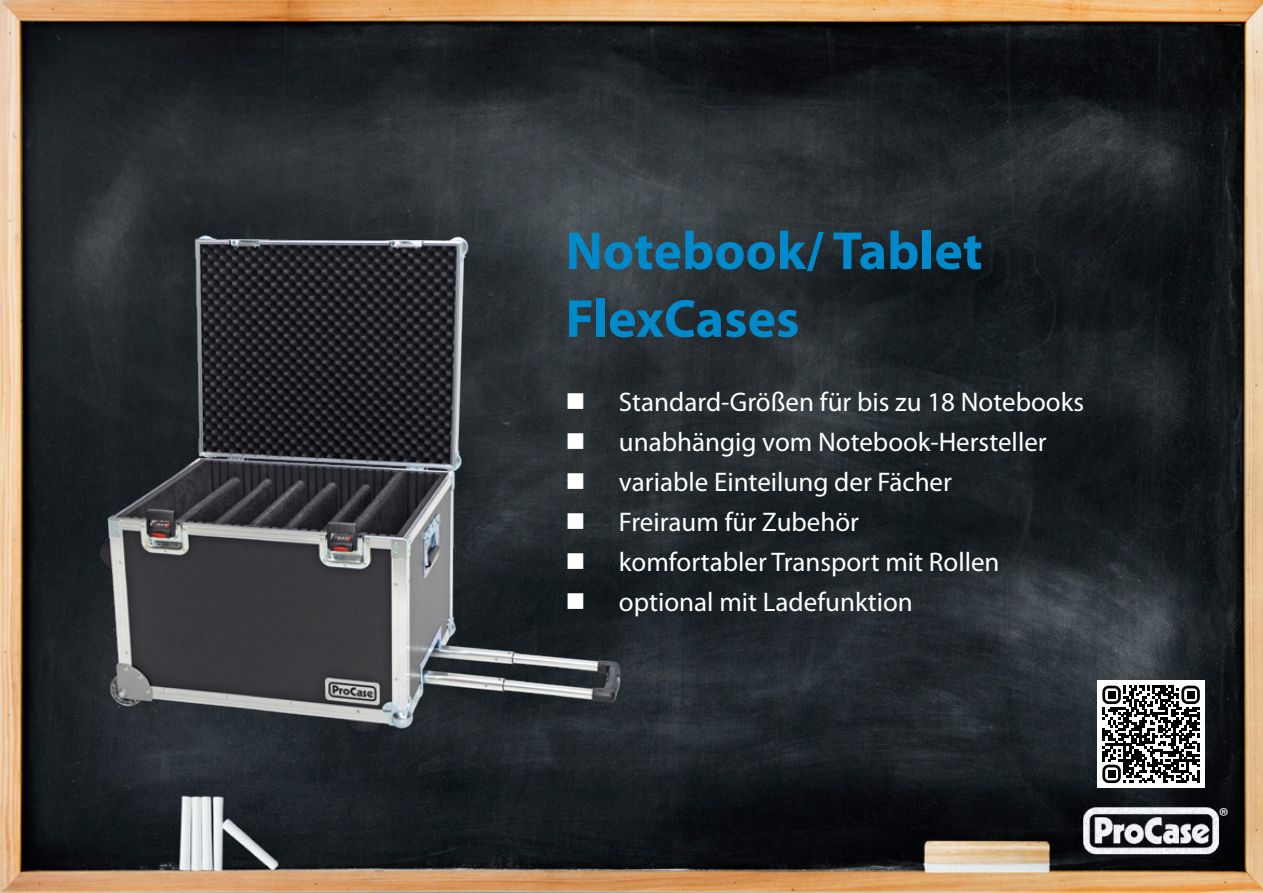
<style>
.page{position:relative;width:1263px;height:893px;background:#fff}
.page>*{position:absolute;margin:0;border:0;box-sizing:border-box;transform-origin:0 0}
.t1{font:700 54px/67.8px "Myriad Pro";color:#0089cb}
.t2{font:27px/40px "Myriad Pro";color:#fff}
.t3{font:23.4px "Myriad Pro";color:#fff}
</style>
<div class="page">
<img style="left:0;top:0;width:1263px;height:893px">
<img style="left:55px;top:214px;width:594px;height:594px">
<img style="left:1076px;top:800px;width:150px;height:62px">
<div style="left:1097px;top:680px;width:108px;height:108px;background:#fff"></div>
<svg style="left:1102px;top:686px;width:98px;height:97px"></svg>
<div style="left:1108px;top:691px;width:7px;height:8px;background:#000"></div>
<div style="left:1187px;top:691px;width:7px;height:8px;background:#000"></div>
<div style="left:1108px;top:770px;width:7px;height:8px;background:#000"></div>
<svg style="left:568px;top:393px;width:15px;height:16px"></svg>
<svg style="left:568px;top:433px;width:15px;height:16px"></svg>
<svg style="left:568px;top:473px;width:15px;height:16px"></svg>
<svg style="left:568px;top:513px;width:15px;height:16px"></svg>
<svg style="left:568px;top:553px;width:15px;height:16px"></svg>
<svg style="left:568px;top:593px;width:15px;height:16px"></svg>
<h1 class="t1" style="left:566px;top:218px;width:419px">Notebook/ Tablet<br>FlexCases</h1>
<p class="t2" style="left:619px;top:382px;width:467px">Standard-Größen für bis zu 18 Notebooks unabhängig vom Notebook-Hersteller variable Einteilung der Fächer<br>Freiraum für Zubehör<br>komfortabler Transport mit Rollen optional mit Ladefunktion</p>
<p class="t3" style="left:1219px;top:803px;width:11px">®</p>
</div>
